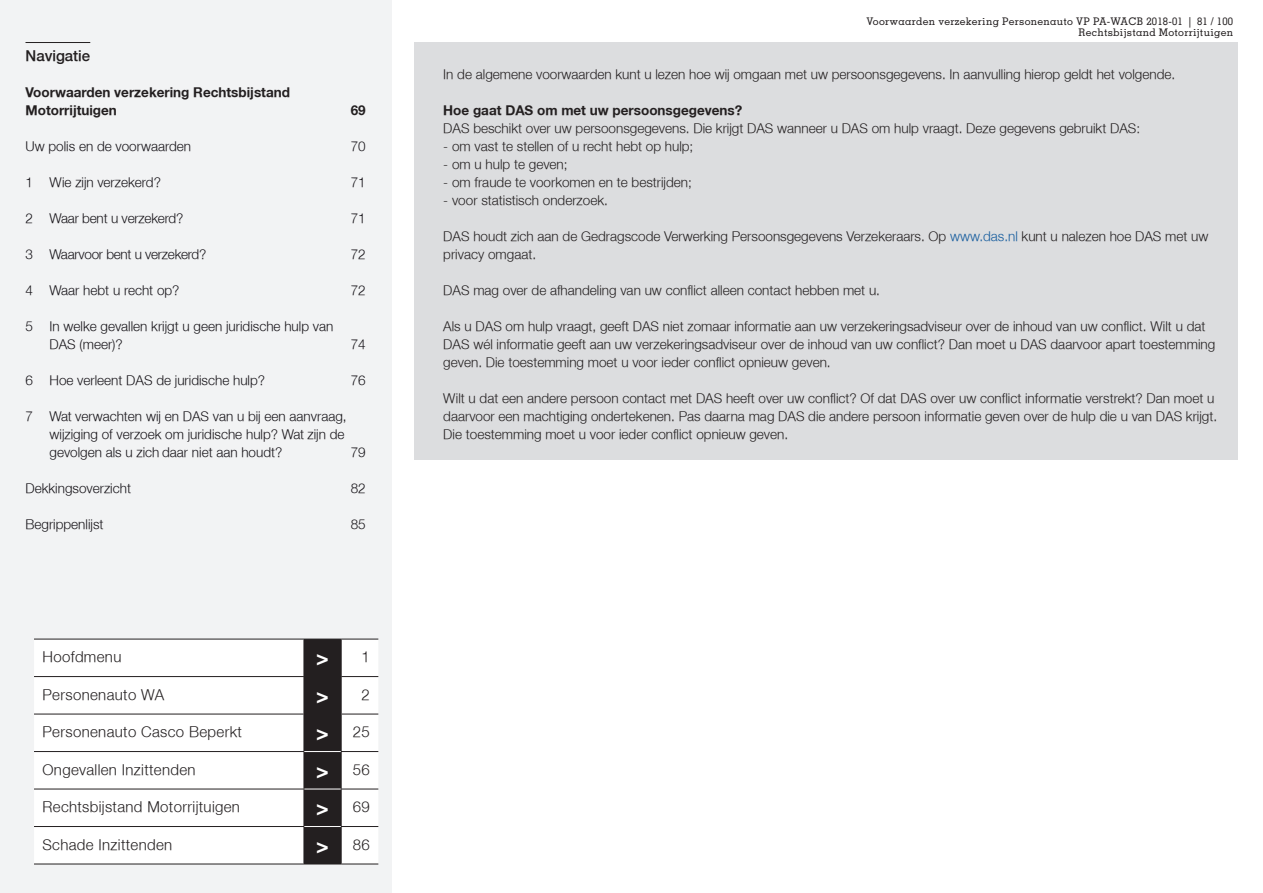
<style>
.page{position:relative;width:1263px;height:893px;background:#fff}
.page>*{position:absolute;margin:0;border:0;box-sizing:border-box;transform-origin:0 0}
.t1{font:700 21px "ASR Helvetica";color:#fff}
.t2{font:300 15px "ASR Helvetica";letter-spacing:.025em;color:#231f20}
.t3{font:300 15px "Fortis Helvetica";color:#231f20}
.t4{font:300 13.5px/18px "ASR Helvetica";color:#231f20}
.t5{font:300 13.5px/18px "ASR Helvetica";color:#171419}
.t6{font:700 13.5px/18px "ASR Helvetica";color:#231f20}
.t7{font:300 13.5px "ASR Helvetica";letter-spacing:-.02em;color:#171419}
.t8{font:500 10.5px/10.5px "Memphis";letter-spacing:.025em;color:#231f20;text-align:right}
.s1{font-weight:300;font-size:15px;color:#231f20}
.s2{font-weight:700;font-size:21px;color:#fff}
.s3{color:#175d9e}
</style>
<div class="page">
<div style="left:0;top:0;width:391px;height:893px;background:#f2f3f4"></div>
<div style="left:34px;top:640px;width:344px;height:224px;background:#fff"></div>
<div style="left:305px;top:640px;width:36px;height:224px;background:#231f20"></div>
<hr style="left:34px;top:639px;width:270px;height:1px;background:#231f20">
<hr style="left:304px;top:639px;width:37px;height:1px;background:#231f20">
<hr style="left:304px;top:639px;width:1px;height:37px;background:#231f20">
<hr style="left:341px;top:639px;width:37px;height:1px;background:#231f20">
<hr style="left:341px;top:639px;width:1px;height:37px;background:#231f20">
<hr style="left:34px;top:676px;width:270px;height:1px;background:#231f20">
<hr style="left:304px;top:676px;width:37px;height:1px;background:#231f20">
<hr style="left:304px;top:677px;width:1px;height:37px;background:#231f20">
<hr style="left:341px;top:676px;width:37px;height:1px;background:#231f20">
<hr style="left:341px;top:677px;width:1px;height:37px;background:#231f20">
<hr style="left:34px;top:714px;width:270px;height:1px;background:#231f20">
<hr style="left:304px;top:714px;width:37px;height:1px;background:#231f20">
<hr style="left:304px;top:714px;width:1px;height:37px;background:#231f20">
<hr style="left:341px;top:714px;width:37px;height:1px;background:#231f20">
<hr style="left:341px;top:714px;width:1px;height:37px;background:#231f20">
<hr style="left:34px;top:751px;width:270px;height:1px;background:#231f20">
<hr style="left:304px;top:752px;width:1px;height:37px;background:#231f20">
<hr style="left:341px;top:751px;width:37px;height:1px;background:#231f20">
<hr style="left:341px;top:752px;width:1px;height:37px;background:#231f20">
<hr style="left:34px;top:789px;width:270px;height:1px;background:#231f20">
<hr style="left:304px;top:789px;width:1px;height:37px;background:#231f20">
<hr style="left:341px;top:789px;width:37px;height:1px;background:#231f20">
<hr style="left:341px;top:789px;width:1px;height:37px;background:#231f20">
<hr style="left:34px;top:826px;width:270px;height:1px;background:#231f20">
<hr style="left:304px;top:827px;width:1px;height:37px;background:#231f20">
<hr style="left:341px;top:826px;width:37px;height:1px;background:#231f20">
<hr style="left:341px;top:827px;width:1px;height:37px;background:#231f20">
<hr style="left:34px;top:864px;width:270px;height:1px;background:#231f20">
<hr style="left:304px;top:864px;width:37px;height:1px;background:#231f20">
<hr style="left:341px;top:864px;width:37px;height:1px;background:#231f20">
<hr style="left:304px;top:751px;width:37px;height:1px;background:#fff">
<hr style="left:304px;top:789px;width:37px;height:1px;background:#fff">
<hr style="left:304px;top:826px;width:37px;height:1px;background:#fff">
<hr style="left:26px;top:42px;width:64px;height:1px;background:#231f20">
<div style="left:414px;top:43px;width:823px;height:20px;background:#dcdddf"></div>
<div style="left:414px;top:61px;width:823px;height:20px;background:#dcdddf"></div>
<div style="left:414px;top:79px;width:823px;height:20px;background:#dcdddf"></div>
<div style="left:414px;top:97px;width:823px;height:20px;background:#dcdddf"></div>
<div style="left:414px;top:115px;width:823px;height:20px;background:#dcdddf"></div>
<div style="left:414px;top:133px;width:823px;height:20px;background:#dcdddf"></div>
<div style="left:414px;top:151px;width:823px;height:20px;background:#dcdddf"></div>
<div style="left:414px;top:169px;width:823px;height:20px;background:#dcdddf"></div>
<div style="left:414px;top:187px;width:823px;height:20px;background:#dcdddf"></div>
<div style="left:414px;top:205px;width:823px;height:20px;background:#dcdddf"></div>
<div style="left:414px;top:223px;width:823px;height:38px;background:#dcdddf"></div>
<div style="left:414px;top:259px;width:823px;height:20px;background:#dcdddf"></div>
<div style="left:414px;top:277px;width:823px;height:20px;background:#dcdddf"></div>
<div style="left:414px;top:295px;width:823px;height:20px;background:#dcdddf"></div>
<div style="left:414px;top:313px;width:823px;height:56px;background:#dcdddf"></div>
<div style="left:414px;top:367px;width:823px;height:20px;background:#dcdddf"></div>
<div style="left:414px;top:385px;width:823px;height:56px;background:#dcdddf"></div>
<div style="left:414px;top:439px;width:823px;height:20px;background:#dcdddf"></div>
<p class="t3" style="left:26px;top:46px;width:66px">Navigatie</p>
<p class="t6" style="left:26px;top:83px;width:266px">Voorwaarden verzekering Rechtsbijstand<br>Motorrijtuigen</p>
<p class="t6" style="left:351px;top:101px;width:17px">69</p>
<p class="t5" style="left:26px;top:137px;width:167px">Uw polis en de voorwaarden</p>
<p class="t5" style="left:351px;top:137px;width:17px">70</p>
<p class="t5" style="left:26px;top:173px;width:137px">1 Wie zijn verzekerd?</p>
<p class="t5" style="left:351px;top:173px;width:17px">71</p>
<p class="t5" style="left:26px;top:209px;width:159px">2 Waar bent u verzekerd?</p>
<p class="t5" style="left:351px;top:209px;width:17px">71</p>
<p class="t7" style="left:26px;top:245px;width:182px">3 Waarvoor bent u verzekerd?</p>
<p class="t5" style="left:351px;top:245px;width:17px">72</p>
<p class="t5" style="left:26px;top:281px;width:156px">4 Waar hebt u recht op?</p>
<p class="t5" style="left:351px;top:281px;width:17px">72</p>
<p class="t5" style="left:50px;top:317px;width:285px;text-indent:-24px">5 In welke gevallen krijgt u geen juridische hulp van<br>DAS (meer)?</p>
<p class="t5" style="left:351px;top:335px;width:17px">74</p>
<p class="t5" style="left:26px;top:371px;width:241px">6 Hoe verleent DAS de juridische hulp?</p>
<p class="t5" style="left:351px;top:371px;width:17px">76</p>
<p class="t5" style="left:50px;top:407px;width:299px;text-indent:-24px">7 Wat verwachten wij en DAS van u bij een aanvraag, wijziging of verzoek om juridische hulp? Wat zijn de gevolgen als u zich daar niet aan houdt?</p>
<p class="t5" style="left:351px;top:443px;width:17px">79</p>
<p class="t5" style="left:26px;top:479px;width:107px">Dekkingsoverzicht</p>
<p class="t5" style="left:351px;top:479px;width:17px">82</p>
<p class="t5" style="left:26px;top:515px;width:80px">Begrippenlijst</p>
<p class="t5" style="left:351px;top:515px;width:17px">85</p>
<p class="t2" style="left:43px;top:648px;width:80px">Hoofdmenu</p>
<h1 class="t1" style="left:316px;top:645px;width:55px">&gt; <span class="s1">1</span></h1>
<p class="t2" style="left:43px;top:685px;width:123px">Personenauto WA</p>
<h1 class="t1" style="left:316px;top:682px;width:55px">&gt; <span class="s1">2</span></h1>
<p class="t2" style="left:43px;top:722px;width:201px">Personenauto Casco Beperkt</p>
<p class="t2" style="left:316px;top:722px;width:55px"><span class="s2">&gt;</span> 25</p>
<p class="t2" style="left:43px;top:760px;width:155px">Ongevallen Inzittenden</p>
<p class="t2" style="left:316px;top:760px;width:55px"><span class="s2">&gt;</span> 56</p>
<p class="t2" style="left:43px;top:797px;width:199px">Rechtsbijstand Motorrijtuigen</p>
<p class="t2" style="left:316px;top:797px;width:55px"><span class="s2">&gt;</span> 69</p>
<p class="t2" style="left:43px;top:835px;width:131px">Schade Inzittenden</p>
<p class="t2" style="left:316px;top:835px;width:55px"><span class="s2">&gt;</span> 86</p>
<p class="t8" style="left:866px;top:16px;width:368px">Voorwaarden verzekering Personenauto VP PA-WACB 2018-01 | 81 / 100<br>Rechtsbijstand Motorrijtuigen</p>
<p class="t4" style="left:443px;top:65px;width:733px">In de algemene voorwaarden kunt u lezen hoe wij omgaan met uw persoonsgegevens. In aanvulling hierop geldt het volgende.</p>
<p class="t6" style="left:443px;top:101px;width:301px">Hoe gaat DAS om met uw persoonsgegevens?</p>
<p class="t4" style="left:443px;top:119px;width:698px">DAS beschikt over uw persoonsgegevens. Die krijgt DAS wanneer u DAS om hulp vraagt. Deze gegevens gebruikt DAS:</p>
<p class="t4" style="left:443px;top:137px;width:252px">- om vast te stellen of u recht hebt op hulp;</p>
<p class="t4" style="left:443px;top:155px;width:126px">- om u hulp te geven;</p>
<p class="t4" style="left:443px;top:173px;width:250px">- om fraude te voorkomen en te bestrijden;</p>
<p class="t4" style="left:443px;top:191px;width:166px">- voor statistisch onderzoek.</p>
<p class="t4" style="left:443px;top:227px;width:767px">DAS houdt zich aan de Gedragscode Verwerking Persoonsgegevens Verzekeraars. Op <span class="s3">www.das.nl</span> kunt u nalezen hoe DAS met uw privacy omgaat.</p>
<p class="t4" style="left:443px;top:281px;width:438px">DAS mag over de afhandeling van uw conflict alleen contact hebben met u.</p>
<p class="t4" style="left:443px;top:317px;width:773px">Als u DAS om hulp vraagt, geeft DAS niet zomaar informatie aan uw verzekeringsadviseur over de inhoud van uw conflict. Wilt u dat<br>DAS wél informatie geeft aan uw verzekeringsadviseur over de inhoud van uw conflict? Dan moet u DAS daarvoor apart toestemming geven. Die toestemming moet u voor ieder conflict opnieuw geven.</p>
<p class="t4" style="left:443px;top:389px;width:775px">Wilt u dat een andere persoon contact met DAS heeft over uw conflict? Of dat DAS over uw conflict informatie verstrekt? Dan moet u daarvoor een machtiging ondertekenen. Pas daarna mag DAS die andere persoon informatie geven over de hulp die u van DAS krijgt.<br>Die toestemming moet u voor ieder conflict opnieuw geven.</p>
</div>
